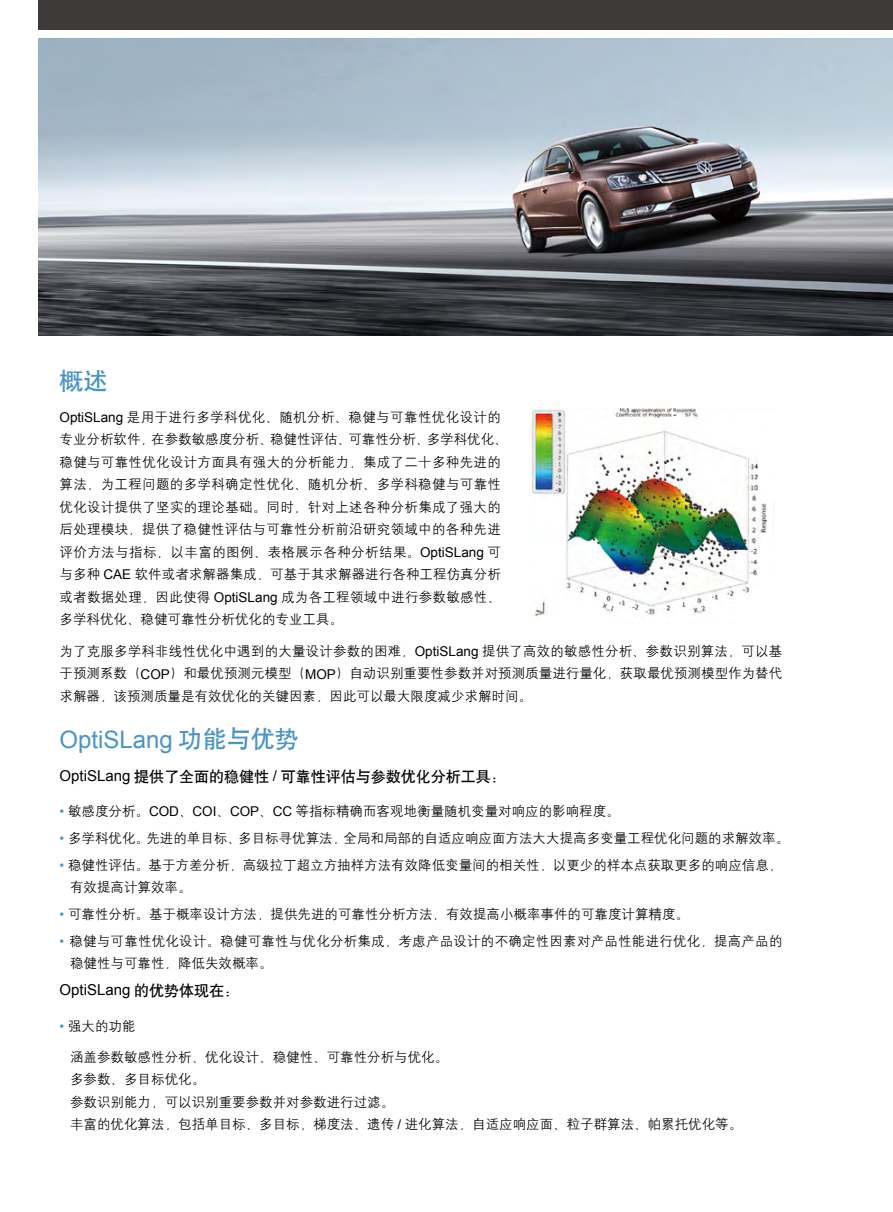
<style>
.page{position:relative;width:893px;height:1212px;background:#fff}
.page>*{position:absolute;margin:0;border:0;box-sizing:border-box;transform-origin:0 0}
.t1{font:24px "Arial";color:#4994c4}
.t2{font:24px "H Yb 1 gj";color:#4994c4}
.t3{font:15px "H Yb 1 gj";color:#000}
.t4{font:15px "Arial";color:#000}
.t5{font:13.5px/22.5px "H Yg 2 gj";color:#000}
.t6{font:13.5px/22.5px "H Yg 2 gj";letter-spacing:.025em;color:#000}
.s1{font-family:"Arial"}
.s2{font-family:"H Yb 1 gj"}
.s3{font-family:"Arial";color:#4994c4}
</style>
<div class="page">
<img style="left:38px;top:38px;width:855px;height:298px">
<div style="left:38px;top:0;width:855px;height:30px;background:#3e3a39"></div>
<img style="left:531px;top:408px;width:237px;height:209px">
<h1 class="t2" style="left:60px;top:368px;width:49px">概述</h1>
<p class="t6" style="left:60px;top:405px;width:450px"><span class="s1">OptiSLang</span> 是用于进行多学科优化、随机分析、稳健与可靠性优化设计的专业分析软件，在参数敏感度分析、稳健性评估、可靠性分析、多学科优化、稳健与可靠性优化设计方面具有强大的分析能力，集成了二十多种先进的算法，为工程问题的多学科确定性优化、随机分析、多学科稳健与可靠性优化设计提供了坚实的理论基础。同时，针对上述各种分析集成了强大的后处理模块，提供了稳健性评估与可靠性分析前沿研究领域中的各种先进评价方法与指标，以丰富的图例、表格展示各种分析结果。<span class="s1">OptiSLang</span> 可与多种 <span class="s1">CAE</span> 软件或者求解器集成，可基于其求解器进行各种工程仿真分析或者数据处理，因此使得 <span class="s1">OptiSLang</span> 成为各工程领域中进行参数敏感性、多学科优化、稳健可靠性分析优化的专业工具。</p>
<p class="t5" style="left:60px;top:640px;width:724px;text-align:justify">为了克服多学科非线性优化中遇到的大量设计参数的困难，<span class="s1">OptiSLang</span> 提供了高效的敏感性分析、参数识别算法，可以基于预测系数（<span class="s1">COP</span>）和最优预测元模型（<span class="s1">MOP</span>）自动识别重要性参数并对预测质量进行量化，获取最优预测模型作为替代求解器，该预测质量是有效优化的关键因素，因此可以最大限度减少求解时间。</p>
<h1 class="t1" style="left:60px;top:724px;width:241px">OptiSLang <span class="s2">功能与优势</span></h1>
<p class="t3" style="left:60px;top:769px;width:448px"><span class="s1">OptiSLang</span> 提供了全面的稳健性 <span class="s1">/</span> 可靠性评估与参数优化分析工具：</p>
<p class="t5" style="left:60px;top:800px;width:562px"><span class="s3">•</span> 敏感度分析。<span class="s1">COD</span>、<span class="s1">COI</span>、<span class="s1">COP</span>、<span class="s1">CC</span> 等指标精确而客观地衡量随机变量对响应的影响程度。</p>
<p class="t5" style="left:60px;top:827px;width:731px"><span class="s3">•</span> 多学科优化。先进的单目标、多目标寻优算法，全局和局部的自适应响应面方法大大提高多变量工程优化问题的求解效率。</p>
<p class="t5" style="left:70px;top:853px;width:714px;text-indent:-11px"><span class="s3">•</span> 稳健性评估。基于方差分析，高级拉丁超立方抽样方法有效降低变量间的相关性，以更少的样本点获取更多的响应信息，有效提高计算效率。</p>
<p class="t5" style="left:60px;top:903px;width:631px"><span class="s3">•</span> 可靠性分析。基于概率设计方法，提供先进的可靠性分析方法，有效提高小概率事件的可靠度计算精度。</p>
<p class="t5" style="left:70px;top:929px;width:714px;text-indent:-10px"><span class="s3">•</span> 稳健与可靠性优化设计。稳健可靠性与优化分析集成，考虑产品设计的不确定性因素对产品性能进行优化，提高产品的稳健性与可靠性，降低失效概率。</p>
<p class="t4" style="left:60px;top:980px;width:181px">OptiSLang <span class="s2">的优势体现在：</span></p>
<p class="t5" style="left:60px;top:1014px;width:77px"><span class="s3">•</span> 强大的功能</p>
<p class="t5" style="left:70px;top:1045px;width:674px">涵盖参数敏感性分析、优化设计、稳健性、可靠性分析与优化。<br>多参数、多目标优化。<br>参数识别能力，可以识别重要参数并对参数进行过滤。<br>丰富的优化算法，包括单目标、多目标，梯度法、遗传 <span class="s1">/</span> 进化算法，自适应响应面、粒子群算法、帕累托优化等。</p>
</div>
